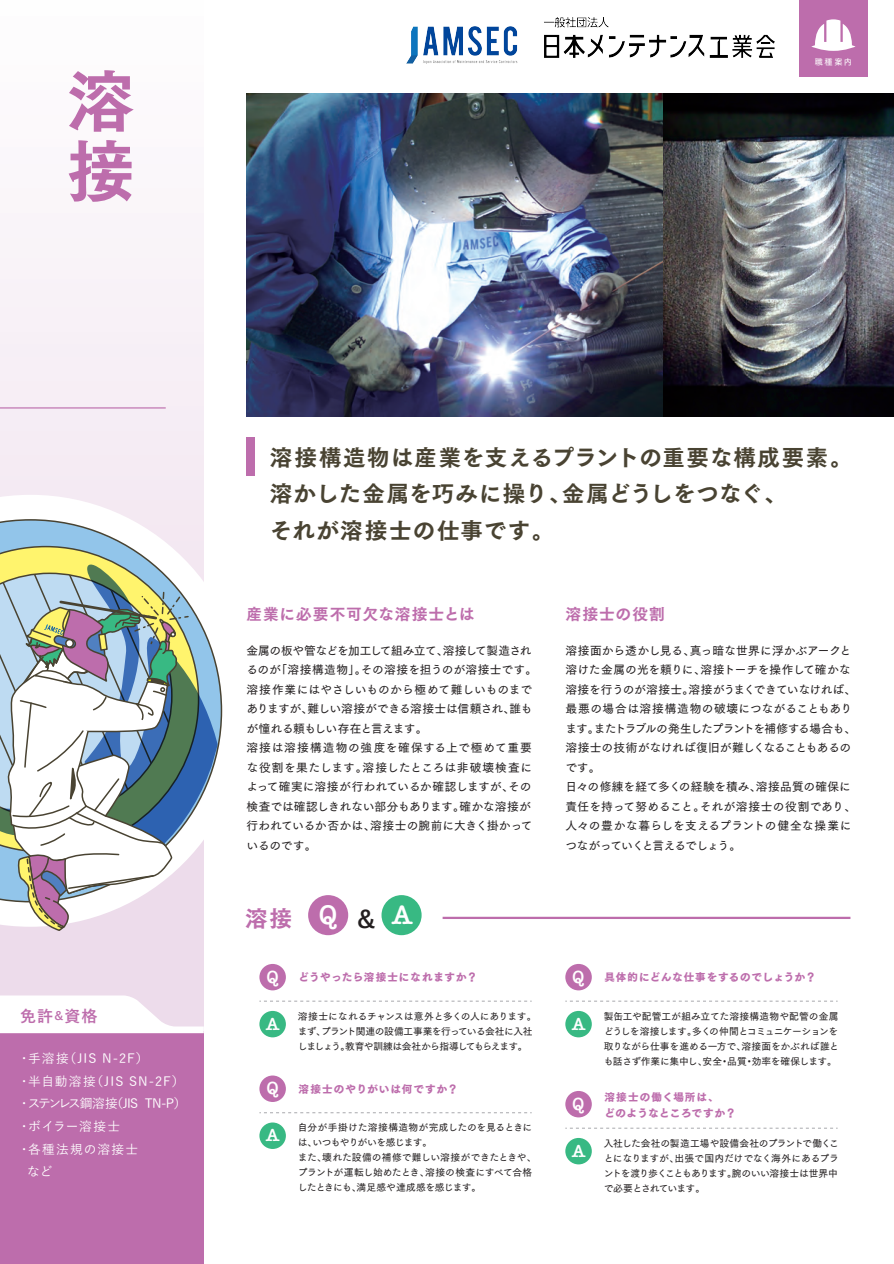
<style>
.page{position:relative;width:894px;height:1264px;background:#fff}
.page>*{position:absolute;margin:0;border:0;box-sizing:border-box;transform-origin:0 0}
.t1{font:67.5px/70.2px "Tsuku Go Pro E";color:#bd6dac}
.t2{font:22.5px/36px "Tsuku Go Pro E";letter-spacing:.045em;color:#494332}
.t3{font:22.5px "Tsuku Go Pro E";color:#bd6dac}
.t4{font:600 18px "American Typewriter";color:#fff}
.t5{font:700 15.9px "Yu Go";color:#bd6dac}
.t6{font:15.75px "Tsuku Go Pro E";letter-spacing:.055em;color:#bd6dac}
.t7{font:500 12.75px "Yu Go";letter-spacing:.07em;color:#fff}
.t8{font:500 12.75px "Yu Go";letter-spacing:-.08em;color:#fff}
.t9{font:500 12.75px "Yu Go";letter-spacing:.095em;color:#fff}
.t10{font:500 12.75px "Yu Go";letter-spacing:.03em;color:#fff}
.t11{font:11.7px/19.5px "Tsuku Go Pro D";letter-spacing:-.005em;color:#231f20}
.t12{font:10.5px/16.5px "Tsuku Go Pro H";letter-spacing:.08em;color:#bd6dac}
.t13{font:10.5px "Tsuku Go Pro H";letter-spacing:.11em;color:#bd6dac}
.t14{font:9.75px/15px "Tsuku Go Pro D";letter-spacing:-.035em;color:#231f20;text-align:justify}
.t15{font:8.25px "Tsuku Go Pro D";color:#fff}
.s1{font-size:11.7px}
.s2{font-family:"American Typewriter";font-weight:600;font-size:27.6px;color:#fff}
.s3{font-family:"Yu Go";font-weight:700;font-size:24px;color:#231f20}
.s4{font-family:"American Typewriter";font-weight:600;font-size:18px;color:#fff}
</style>
<div class="page">
<svg style="left:0;top:213px;width:204px;height:782px"></svg>
<div style="left:0;top:1030px;width:204px;height:234px;background:#bd6dac"></div>
<img style="left:246px;top:93px;width:648px;height:323px">
<div style="left:246px;top:438px;width:9px;height:38px;background:#bd6dac"></div>
<hr style="left:442px;top:916px;width:408px;height:3px;background:#bd6dac">
<div style="left:799px;top:0;width:68px;height:76px;background:#bd6dac"></div>
<svg style="left:811px;top:19px;width:44px;height:32px"></svg>
<svg style="left:0;top:495px;width:223px;height:431px"></svg>
<svg style="left:0;top:519px;width:222px;height:383px"></svg>
<svg style="left:0;top:546px;width:199px;height:18px"></svg>
<svg style="left:0;top:564px;width:217px;height:323px"></svg>
<svg style="left:0;top:572px;width:190px;height:360px"></svg>
<svg style="left:0;top:995px;width:204px;height:38px"></svg>
<hr style="left:0;top:407px;width:166px;height:1px;background:#bd6dac">
<div style="left:565px;top:964px;width:27px;height:26px;background:#bd6dac;border-radius:50%"></div>
<div style="left:565px;top:1011px;width:27px;height:26px;background:#38b983;border-radius:50%"></div>
<div style="left:565px;top:1091px;width:27px;height:26px;background:#bd6dac;border-radius:50%"></div>
<svg style="left:565px;top:1001px;width:272px;height:1px"></svg>
<div style="left:259px;top:964px;width:27px;height:26px;background:#bd6dac;border-radius:50%"></div>
<div style="left:259px;top:1011px;width:27px;height:26px;background:#38b983;border-radius:50%"></div>
<div style="left:259px;top:1075px;width:27px;height:27px;background:#bd6dac;border-radius:50%"></div>
<div style="left:565px;top:1138px;width:27px;height:26px;background:#38b983;border-radius:50%"></div>
<div style="left:259px;top:1122px;width:27px;height:27px;background:#38b983;border-radius:50%"></div>
<svg style="left:259px;top:1001px;width:272px;height:1px"></svg>
<svg style="left:259px;top:1112px;width:272px;height:1px"></svg>
<svg style="left:565px;top:1128px;width:272px;height:1px"></svg>
<div style="left:308px;top:895px;width:40px;height:40px;background:#bd6dac;border-radius:50%"></div>
<div style="left:381px;top:895px;width:40px;height:40px;background:#38b983;border-radius:50%"></div>
<img style="left:406px;top:18px;width:368px;height:45px">
<h1 class="t1" style="left:67px;top:59px;width:68px">溶接</h1>
<p class="t15" style="left:814px;top:55px;width:39px">職種案内</p>
<h3 class="t5" style="left:20px;top:1006px;width:79px">免許<span class="s1">&amp;</span>資格</h3>
<p class="t7" style="left:18px;top:1047px;width:132px">・手溶接（JIS N-2F）</p>
<p class="t7" style="left:18px;top:1069px;width:168px">・半自動溶接（JIS SN-2F）</p>
<p class="t8" style="left:18px;top:1092px;width:170px">・ステンレス鋼溶接（JIS TN-P）</p>
<p class="t10" style="left:18px;top:1114px;width:104px">・ボイラー溶接士</p>
<p class="t9" style="left:18px;top:1137px;width:122px">・各種法規の溶接士</p>
<p class="t7" style="left:27px;top:1159px;width:27px">など</p>
<h2 class="t2" style="left:270px;top:437px;width:584px">溶接構造物は産業を支えるプラントの重要な構成要素。溶かした金属を巧みに操り、金属どうしをつなぐ、<br>それが溶接士の仕事です。</h2>
<h3 class="t6" style="left:246px;top:600px;width:230px">産業に必要不可欠な溶接士とは</h3>
<h3 class="t6" style="left:565px;top:600px;width:101px">溶接士の役割</h3>
<p class="t11" style="left:246px;top:639px;width:292px">金属の板や管などを加工して組み立て、溶接して製造されるのが「溶接構造物」。その溶接を担うのが溶接士です。溶接作業にはやさしいものから極めて難しいものまでありますが、難しい溶接ができる溶接士は信頼され、誰もが憧れる頼もしい存在と言えます。<br>溶接は溶接構造物の強度を確保する上で極めて重要な役割を果たします。溶接したところは非破壊検査によって確実に溶接が行われているか確認しますが、その検査では確認しきれない部分もあります。確かな溶接が行われているか否かは、溶接士の腕前に大きく掛かっているのです。</p>
<p class="t11" style="left:565px;top:639px;width:292px">溶接面から透かし見る、真っ暗な世界に浮かぶアークと溶けた金属の光を頼りに、溶接トーチを操作して確かな溶接を行うのが溶接士。溶接がうまくできていなければ、最悪の場合は溶接構造物の破壊につながることもあります。またトラブルの発生したプラントを補修する場合も、溶接士の技術がなければ復旧が難しくなることもあるのです。<br>日々の修練を経て多くの経験を積み、溶接品質の確保に責任を持って努めること。それが溶接士の役割であり、人々の豊かな暮らしを支えるプラントの健全な操業につながっていくと言えるでしょう。</p>
<h2 class="t3" style="left:245px;top:898px;width:169px">溶接 <span class="s2">Q</span><span class="s3">&amp;</span><span class="s2">A</span></h2>
<p class="t12" style="left:267px;top:969px;width:212px"><span class="s4">Q</span> どうやったら溶接士になれますか？</p>
<h3 class="t4" style="left:266px;top:1009px;width:15px">A</h3>
<p class="t14" style="left:298px;top:1007px;width:240px;text-align:left">溶接士になれるチャンスは意外と多くの人にあります。まず、プラント関連の設備工事業を行っている会社に入社しましょう。教育や訓練は会社から指導してもらえます。</p>
<p class="t13" style="left:267px;top:1082px;width:193px"><span class="s4">Q</span> 溶接士のやりがいは何ですか？</p>
<h3 class="t4" style="left:266px;top:1121px;width:15px">A</h3>
<p class="t14" style="left:298px;top:1118px;width:240px;text-align:left">自分が手掛けた溶接構造物が完成したのを見るときには、いつもやりがいを感じます。<br>また、壊れた設備の補修で難しい溶接ができたときや、プラントが運転し始めたとき、溶接の検査にすべて合格したときにも、満足感や達成感を感じます。</p>
<p class="t12" style="left:572px;top:969px;width:245px"><span class="s4">Q</span> 具体的にどんな仕事をするのでしょうか？</p>
<h3 class="t4" style="left:572px;top:1009px;width:15px">A</h3>
<p class="t14" style="left:603px;top:1007px;width:237px">製缶工や配管工が組み立てた溶接構造物や配管の金属どうしを溶接します。多くの仲間とコミュニケーションを取りながら仕事を進める一方で、溶接面をかぶれば誰とも話さず作業に集中し、安全・品質・効率を確保します。</p>
<h3 class="t4" style="left:572px;top:1089px;width:13px">Q</h3>
<h3 class="t4" style="left:572px;top:1136px;width:15px">A</h3>
<p class="t12" style="left:604px;top:1089px;width:133px">溶接士の働く場所は、<br>どのようなところですか？</p>
<p class="t14" style="left:603px;top:1134px;width:237px">入社した会社の製造工場や設備会社のプラントで働くことになりますが、出張で国内だけでなく海外にあるプラントを渡り歩くこともあります。腕のいい溶接士は世界中で必要とされています。</p>
</div>
